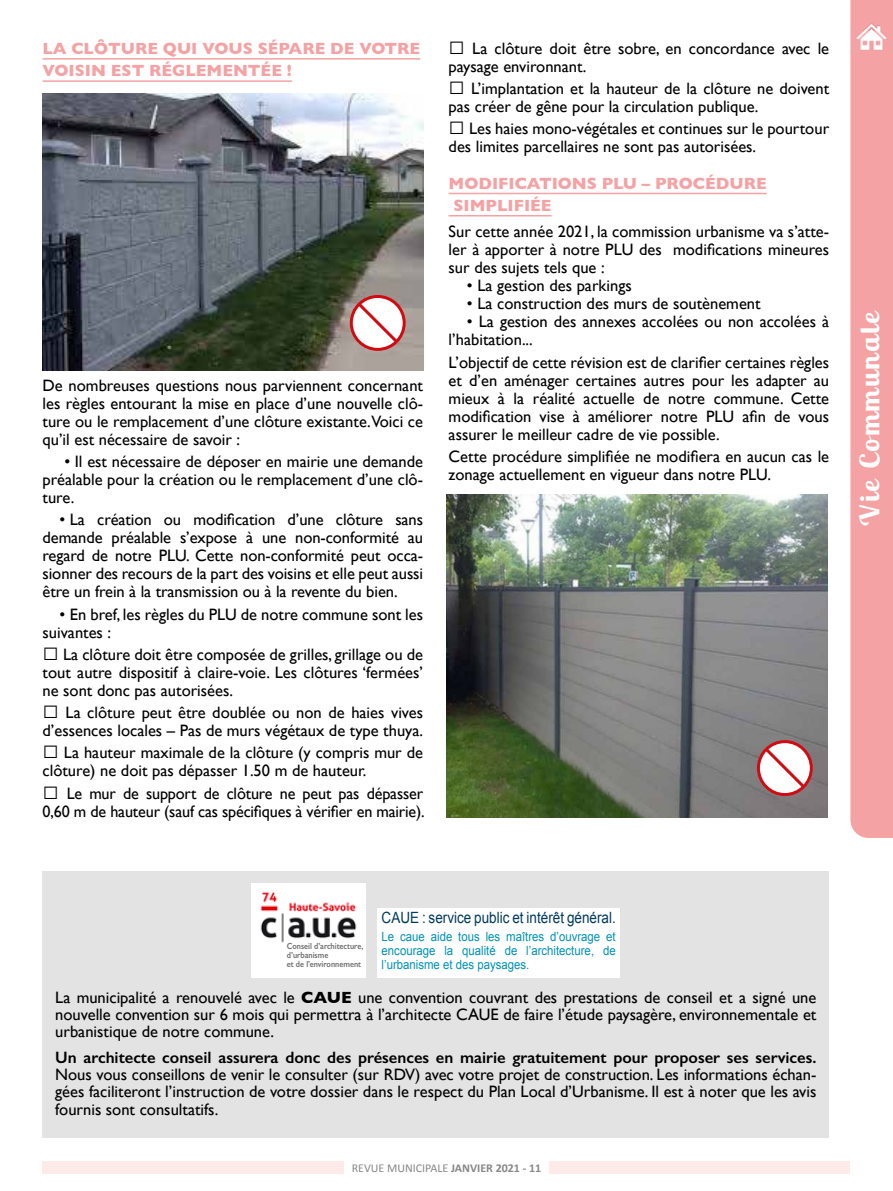
<style>
.page{position:relative;width:893px;height:1191px;background:#fff}
.page>*{position:absolute;margin:0;border:0;box-sizing:border-box;transform-origin:0 0}
.t1{font:700 27px "Lobster Two";color:#fff;scale:1.1 1}
.t2{font:16.5px/18px "Gill Sans";color:#000}
.t3{font:600 16.5px "Gill Sans";color:#000}
.t4{font:700 16.5px/22.2px "Gill Sans";color:#f4a2a4}
.t5{font:15.45px "Arial";color:#003a5d;scale:.87 1}
.t6{font:12.75px/14.1px "Arial";color:#0091b3;text-align:justify;scale:.9 1}
.t7{font:12px "Calibri";color:#878787}
.t8{font:600 8.85px/8.9px "Gill Sans";color:#706f6f;scale:.88 1}
.s1{font-weight:700}
</style>
<div class="page">
<div style="left:43px;top:1161px;width:807px;height:13px;background:#fdeae9"></div>
<div style="left:344px;top:1152px;width:205px;height:30px;background:#fff"></div>
<div style="left:850px;top:0;width:43px;height:838px;background:#f4a2a4"></div>
<img style="left:856px;top:21px;width:31px;height:31px">
<hr style="left:43px;top:58px;width:377px;height:2px;background:#f4a2a4">
<hr style="left:43px;top:80px;width:249px;height:2px;background:#f4a2a4">
<hr style="left:449px;top:193px;width:318px;height:1px;background:#f4a2a4">
<hr style="left:449px;top:215px;width:103px;height:1px;background:#f4a2a4">
<img style="left:43px;top:94px;width:380px;height:276px">
<img style="left:446px;top:494px;width:381px;height:323px">
<svg style="left:351px;top:296px;width:53px;height:53px"></svg>
<div style="left:350px;top:295px;width:56px;height:56px;border:3px solid #d20a11;border-radius:50%"></div>
<svg style="left:355px;top:300px;width:46px;height:46px"></svg>
<div style="left:43px;top:871px;width:786px;height:266px;background:#e3e3e3"></div>
<img style="left:252px;top:883px;width:113px;height:94px">
<div style="left:378px;top:907px;width:242px;height:70px;background:#fff"></div>
<svg style="left:758px;top:741px;width:53px;height:53px"></svg>
<div style="left:757px;top:740px;width:56px;height:56px;border:3px solid #d20a11;border-radius:50%"></div>
<svg style="left:762px;top:745px;width:46px;height:46px"></svg>
<p class="t4" style="left:43px;top:37px;width:379px">LA CLÔTURE QUI VOUS SÉPARE DE VOTRE<br>VOISIN EST RÉGLEMENTÉE !</p>
<p class="t2" style="left:43px;top:376px;width:382px;text-align:justify">De nombreuses questions nous parviennent concernant les règles entourant la mise en place d’une nouvelle clô&shy;ture ou le remplacement d’une clôture existante.Voici ce qu’il est nécessaire de savoir :</p>
<p class="t2" style="left:43px;top:452px;width:382px;text-align:justify;text-indent:22px">• Il est nécessaire de déposer en mairie une demande préalable pour la création ou le remplacement d’une clô&shy;ture.</p>
<p class="t2" style="left:43px;top:510px;width:382px;text-align:justify;text-indent:17px">• La création ou modification d’une clôture sans demande préalable s’expose à une non-conformité au regard de notre PLU. Cette non-conformité peut occa&shy;sionner des recours de la part des voisins et elle peut aussi être un frein à la transmission ou à la revente du bien.</p>
<p class="t2" style="left:43px;top:605px;width:382px;text-indent:17px">• En bref, les règles du PLU de notre commune sont les suivantes :</p>
<p class="t2" style="left:43px;top:645px;width:382px;text-align:justify">◦ La clôture doit être composée de grilles, grillage ou de tout autre dispositif à claire-voie. Les clôtures ‘fermées’ ne sont donc pas autorisées.</p>
<p class="t2" style="left:43px;top:703px;width:382px">◦ La clôture peut être doublée ou non de haies vives d’essences locales – Pas de murs végétaux de type thuya.</p>
<p class="t2" style="left:43px;top:743px;width:382px">◦ La hauteur maximale de la clôture (y compris mur de clôture) ne doit pas dépasser 1.50 m de hauteur.</p>
<p class="t2" style="left:43px;top:784px;width:384px">◦ Le mur de support de clôture ne peut pas dépasser<br>0,60 m de hauteur (sauf cas spécifiques à vérifier en mairie).</p>
<p class="t2" style="left:449px;top:39px;width:382px">◦ La clôture doit être sobre, en concordance avec le paysage environnant.</p>
<p class="t2" style="left:449px;top:79px;width:382px">◦ L’implantation et la hauteur de la clôture ne doivent pas créer de gêne pour la circulation publique.</p>
<p class="t2" style="left:449px;top:120px;width:382px">◦ Les haies mono-végétales et continues sur le pourtour des limites parcellaires ne sont pas autorisées.</p>
<p class="t4" style="left:449px;top:171px;width:320px">MODIFICATIONS PLU – PROCÉDURE<br>SIMPLIFIÉE</p>
<p class="t2" style="left:449px;top:222px;width:382px;text-align:justify">Sur cette année 2021, la commission urbanisme va s’atte&shy;ler à apporter à notre PLU des modifications mineures sur des sujets tels que :</p>
<p class="t2" style="left:467px;top:276px;width:166px">• La gestion des parkings</p>
<p class="t2" style="left:467px;top:294px;width:295px">• La construction des murs de soutènement</p>
<p class="t2" style="left:449px;top:312px;width:382px;text-indent:18px">• La gestion des annexes accolées ou non accolées à l’habitation...</p>
<p class="t2" style="left:449px;top:353px;width:382px;text-align:justify">L’objectif de cette révision est de clarifier certaines règles et d’en aménager certaines autres pour les adapter au mieux à la réalité actuelle de notre commune. Cette modification vise à améliorer notre PLU afin de vous assurer le meilleur cadre de vie possible.</p>
<p class="t2" style="left:449px;top:447px;width:382px">Cette procédure simplifiée ne modifiera en aucun cas le zonage actuellement en vigueur dans notre PLU.</p>
<h1 class="t1" style="left:852px;top:525px;width:197px;rotate:-90deg">Vie Communale</h1>
<p class="t8" style="left:287px;top:941px;width:88px">Conseil d’architecture, d’urbanisme<br>et de l’environnement</p>
<p class="t5" style="left:382px;top:907px;width:271px">CAUE : service public et intérêt général.</p>
<p class="t6" style="left:382px;top:929px;width:262px">Le caue aide tous les maîtres d’ouvrage et encourage la qualité de l’architecture, de l’urbanisme et des paysages.</p>
<p class="t2" style="left:55px;top:988px;width:763px;line-height:17.2px;text-align:justify">La municipalité a renouvelé avec le <span class="s1">CAUE</span> une convention couvrant des prestations de conseil et a signé une nouvelle convention sur 6 mois qui permettra à l’architecte CAUE de faire l’étude paysagère, environnementale et urbanistique de notre commune.</p>
<p class="t3" style="left:55px;top:1047px;width:763px">Un architecte conseil assurera donc des présences en mairie gratuitement pour proposer ses services.</p>
<p class="t2" style="left:55px;top:1065px;width:763px;line-height:17.2px;text-align:justify">Nous vous conseillons de venir le consulter (sur RDV) avec votre projet de construction. Les informations échan&shy;gées faciliteront l’instruction de votre dossier dans le respect du Plan Local d’Urbanisme. Il est à noter que les avis fournis sont consultatifs.</p>
<p class="t7" style="left:352px;top:1160px;width:191px">REVUE MUNICIPALE <span class="s1">JANVIER 2021 - 11</span></p>
</div>
